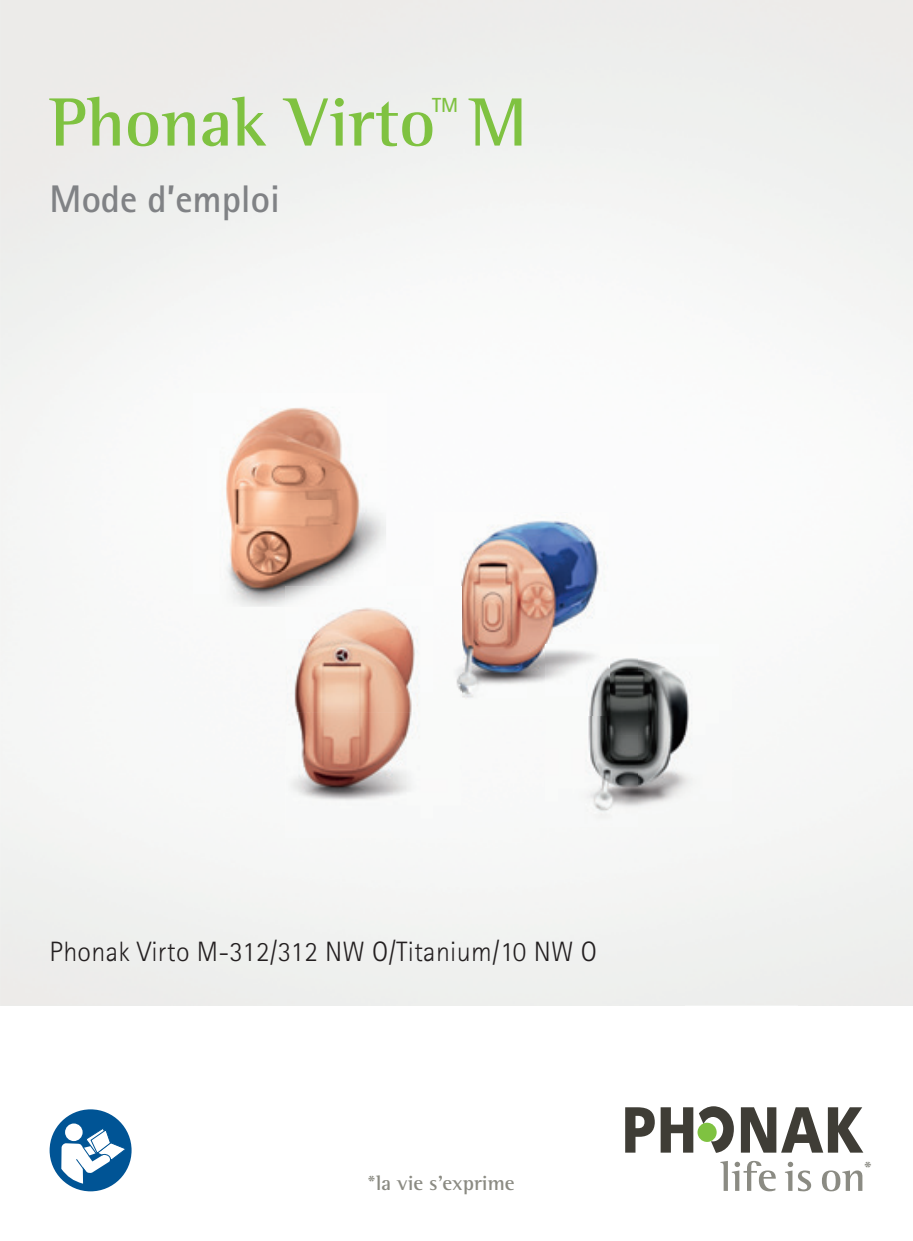
<style>
.page{position:relative;width:913px;height:1241px;background:#fff}
.page>*{position:absolute;margin:0;border:0;box-sizing:border-box;transform-origin:0 0}
.t1{font:700 70px "Rotis Semi Serif Pro";color:#7fc241}
.t2{font:700 38.5px "Rotis Sans Serif Pro";color:#808285}
.t3{font:300 28px "Rotis Sans Serif Pro";letter-spacing:.01em;color:#231f20}
.t4{font:700 21px "Rotis Semi Serif Pro";color:#8b8b83}
.t5{font:700 20.3px "Rotis Sans Serif Pro";color:#7fc241}
</style>
<div class="page">
<img style="left:194px;top:393px;width:192px;height:213px">
<img style="left:546px;top:658px;width:186px;height:168px">
<img style="left:286px;top:607px;width:134px;height:105px">
<img style="left:286px;top:712px;width:175px;height:125px">
<img style="left:286px;top:586px;width:100px;height:20px">
<img style="left:461px;top:520px;width:147px;height:179px">
<img style="left:546px;top:644px;width:63px;height:71px">
<img style="left:434px;top:666px;width:27px;height:49px">
<svg style="left:741px;top:1107px;width:122px;height:45px"></svg>
<svg style="left:699px;top:1106px;width:35px;height:46px"></svg>
<div style="left:697px;top:1122px;width:19px;height:19px;background:#7fc241;border-radius:50%"></div>
<svg style="left:625px;top:1107px;width:68px;height:45px"></svg>
<svg style="left:720px;top:1160px;width:56px;height:31px"></svg>
<svg style="left:785px;top:1161px;width:26px;height:30px"></svg>
<svg style="left:822px;top:1170px;width:40px;height:21px"></svg>
<div style="left:50px;top:1109px;width:82px;height:82px;background:#005495;border-radius:50%"></div>
<svg style="left:65px;top:1123px;width:18px;height:17px"></svg>
<svg style="left:61px;top:1127px;width:66px;height:56px"></svg>
<h1 class="t1" style="left:50px;top:79px;width:387px">Phonak Virto</h1>
<p class="t5" style="left:432px;top:93px;width:28px">TM</p>
<h1 class="t1" style="left:469px;top:79px;width:60px">M</h1>
<h2 class="t2" style="left:50px;top:175px;width:232px">Mode d’emploi</h2>
<p class="t3" style="left:50px;top:935px;width:549px">Phonak Virto M-312/312 NW O/Titanium/10 NW O</p>
<p class="t4" style="left:367px;top:1170px;width:149px">*la vie s’exprime</p>
<p class="t4" style="left:863px;top:1155px;width:10px">*</p>
</div>
